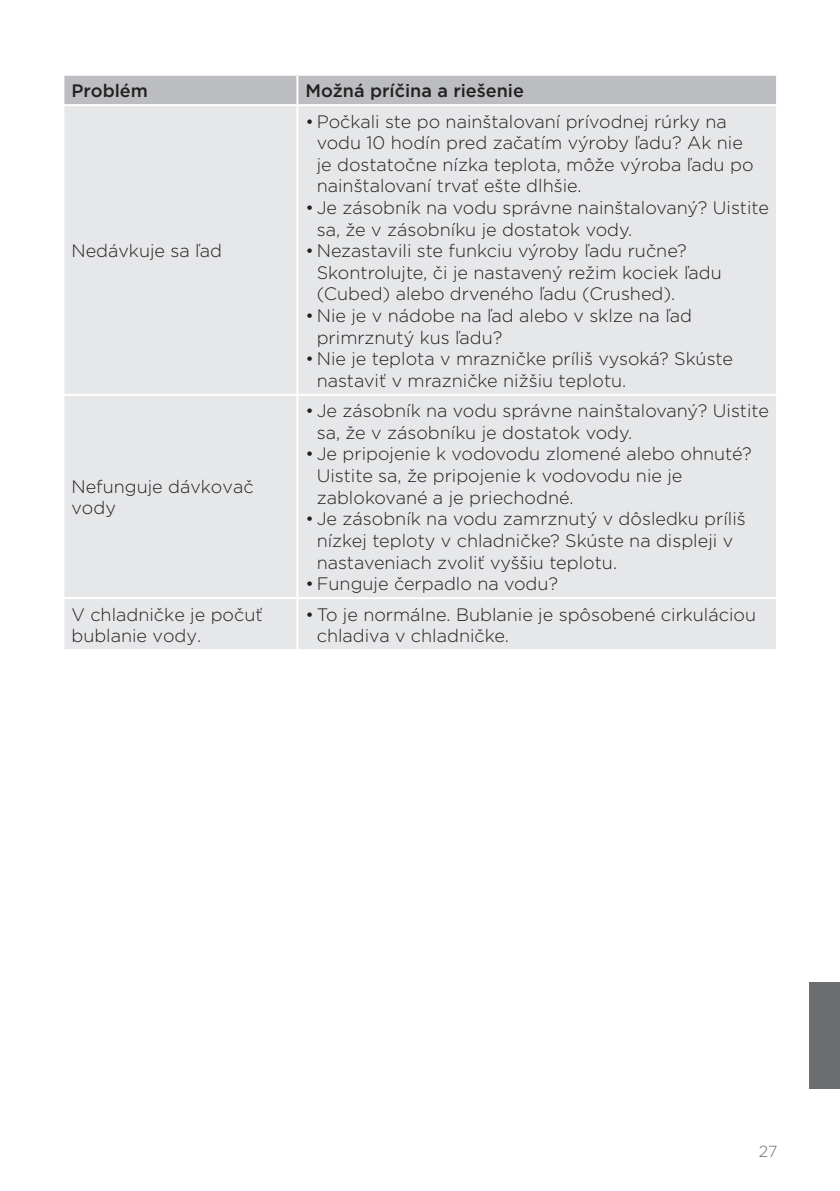
<style>
.page{position:relative;width:840px;height:1191px;background:#fff}
.page>*{position:absolute;margin:0;border:0;box-sizing:border-box;transform-origin:0 0}
.tabele_tekst{font:300 18px/21.6px "Gotham";color:#231f20}
.tabele_tekst-2{font:500 18px "Gotham";color:#231f20}
.tabela_tekst{font:500 18px "Gotham";color:#231f20}
.t1{font:300 16px "Gotham";color:#6c6d70}
</style>
<div class="page">
<div style="left:64px;top:76px;width:711px;height:28px;background:#bcbdc0"></div>
<div style="left:64px;top:106px;width:711px;height:543px;background:#e6e7e9"></div>
<hr style="left:296px;top:76px;width:2px;height:28px;background:#fff">
<hr style="left:296px;top:106px;width:2px;height:288px;background:#fff">
<hr style="left:62px;top:394px;width:235px;height:2px;background:#fff">
<hr style="left:297px;top:394px;width:480px;height:2px;background:#fff">
<hr style="left:296px;top:396px;width:2px;height:201px;background:#fff">
<hr style="left:62px;top:597px;width:235px;height:2px;background:#fff">
<hr style="left:297px;top:597px;width:480px;height:2px;background:#fff">
<hr style="left:296px;top:599px;width:2px;height:50px;background:#fff">
<div style="left:808px;top:982px;width:31px;height:106px;background:#6c6d70"></div>
<p class="tabela_tekst" style="left:71px;top:79px;width:78px">Problém</p>
<p class="tabele_tekst-2" style="left:305px;top:79px;width:220px">Možná príčina a riešenie</p>
<p class="tabele_tekst" style="left:71px;top:239px;width:152px">Nedávkuje sa ľad</p>
<p class="tabele_tekst" style="left:71px;top:475px;width:183px">Nefunguje dávkovač vody</p>
<p class="tabele_tekst" style="left:316px;top:110px;width:438px;text-indent:-11px">• Počkali ste po nainštalovaní prívodnej rúrky na vodu 10 hodín pred začatím výroby ľadu? Ak nie je dostatočne nízka teplota, môže výroba ľadu po nainštalovaní trvať ešte dlhšie.</p>
<p class="tabele_tekst" style="left:316px;top:196px;width:453px;text-indent:-11px">• Je zásobník na vodu správne nainštalovaný? Uistite sa, že v zásobníku je dostatok vody.</p>
<p class="tabele_tekst" style="left:316px;top:239px;width:406px;text-indent:-11px">• Nezastavili ste funkciu výroby ľadu ručne?<br>Skontrolujte, či je nastavený režim kociek ľadu (Cubed) alebo drveného ľadu (Crushed).</p>
<p class="tabele_tekst" style="left:316px;top:304px;width:376px;text-indent:-11px">• Nie je v nádobe na ľad alebo v sklze na ľad primrznutý kus ľadu?</p>
<p class="tabele_tekst" style="left:316px;top:347px;width:417px;text-indent:-11px">• Nie je teplota v mrazničke príliš vysoká? Skúste nastaviť v mrazničke nižšiu teplotu.</p>
<p class="tabele_tekst" style="left:316px;top:399px;width:453px;text-indent:-11px">• Je zásobník na vodu správne nainštalovaný? Uistite sa, že v zásobníku je dostatok vody.</p>
<p class="tabele_tekst" style="left:316px;top:443px;width:436px;text-indent:-11px">• Je pripojenie k vodovodu zlomené alebo ohnuté?<br>Uistite sa, že pripojenie k vodovodu nie je zablokované a je priechodné.</p>
<p class="tabele_tekst" style="left:316px;top:507px;width:430px;text-indent:-11px">• Je zásobník na vodu zamrznutý v dôsledku príliš nízkej teploty v chladničke? Skúste na displeji v nastaveniach zvoliť vyššiu teplotu.</p>
<p class="tabele_tekst" style="left:305px;top:572px;width:254px">• Funguje čerpadlo na vodu?</p>
<p class="tabele_tekst" style="left:71px;top:603px;width:192px">V chladničke je počuť bublanie vody.</p>
<p class="tabele_tekst" style="left:316px;top:603px;width:440px;text-indent:-11px">• To je normálne. Bublanie je spôsobené cirkuláciou chladiva v chladničke.</p>
<p class="t1" style="left:758px;top:1140px;width:20px">27</p>
</div>
